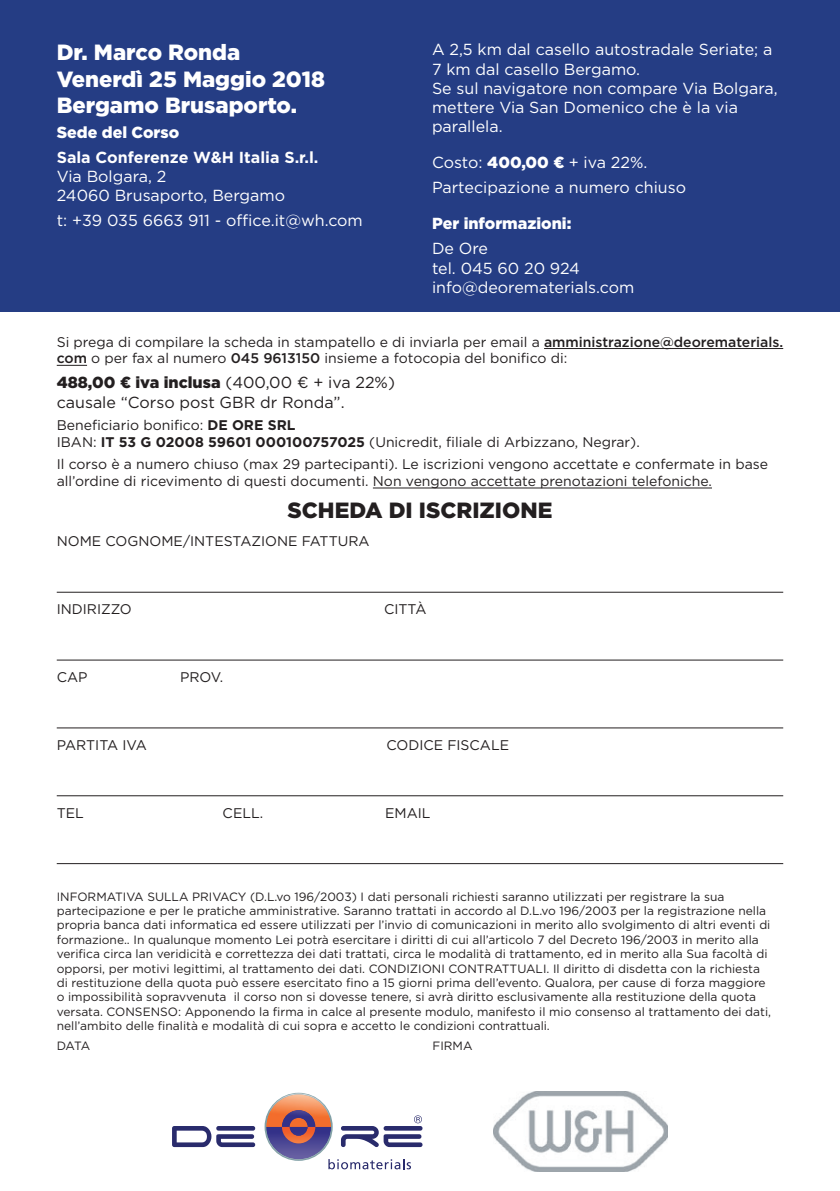
<style>
.page{position:relative;width:840px;height:1191px;background:#fff}
.page>*{position:absolute;margin:0;border:0;box-sizing:border-box;transform-origin:0 0}
.t1{font:900 22px/26.4px "Gotham";color:#fff}
.t2{font:900 22px "Gotham";color:#231f20}
.t3{font:16px/19.2px "Gotham";color:#fff}
.t4{font:16px/19.2px "Gotham";color:#231f20}
.t5{font:700 16px "Gotham";color:#fff}
.t6{font:900 16px "Gotham";color:#fff}
.t7{font:14px/16.8px "Gotham";color:#231f20}
.t8{font:12px/14.4px "Gotham";color:#231f20}
.s1{font-weight:900}
.s2{font-weight:500}
.s3{font-weight:700}
</style>
<div class="page">
<div style="left:0;top:0;width:839px;height:312px;background:#253d84"></div>
<hr style="left:543px;top:348px;width:239px;height:1px;background:#231f20">
<hr style="left:57px;top:365px;width:30px;height:1px;background:#231f20">
<hr style="left:372px;top:487px;width:339px;height:1px;background:#231f20">
<hr style="left:57px;top:592px;width:725px;height:1px;background:#231f20">
<hr style="left:57px;top:659px;width:725px;height:1px;background:#231f20">
<hr style="left:57px;top:727px;width:725px;height:1px;background:#231f20">
<hr style="left:57px;top:795px;width:725px;height:1px;background:#231f20">
<hr style="left:57px;top:863px;width:725px;height:1px;background:#231f20">
<svg style="left:172px;top:1126px;width:83px;height:21px"></svg>
<svg style="left:264px;top:1092px;width:158px;height:77px"></svg>
<img style="left:267px;top:1093px;width:63px;height:23px">
<img style="left:493px;top:1091px;width:174px;height:80px">
<h1 class="t1" style="left:57px;top:39px;width:269px">Dr. Marco Ronda<br>Venerdì 25 Maggio 2018<br>Bergamo Brusaporto.</h1>
<h2 class="t6" style="left:57px;top:121px;width:124px">Sede del Corso</h2>
<h2 class="t5" style="left:57px;top:146px;width:263px">Sala Conferenze W&amp;H Italia S.r.l.</h2>
<h2 class="t3" style="left:57px;top:166px;width:230px">Via Bolgara, 2<br>24060 Brusaporto, Bergamo</h2>
<h2 class="t3" style="left:57px;top:210px;width:307px">t: +39 035 6663 911 - office.it@wh.com</h2>
<h2 class="t3" style="left:432px;top:40px;width:347px">A 2,5 km dal casello autostradale Seriate; a<br>7 km dal casello Bergamo.<br>Se sul navigatore non compare Via Bolgara, mettere Via San Domenico che è la via parallela.</h2>
<h2 class="t3" style="left:432px;top:150px;width:255px;line-height:24.8px">Costo: <span class="s1">400,00 €</span> + iva 22%.<br>Partecipazione a numero chiuso</h2>
<h2 class="t6" style="left:432px;top:213px;width:141px">Per informazioni:</h2>
<h2 class="t3" style="left:432px;top:239px;width:204px">De Ore<br>tel. 045 60 20 924 info@deorematerials.com</h2>
<p class="t7" style="left:57px;top:333px;width:727px">Si prega di compilare la scheda in stampatello e di inviarla per email a <span class="s2">amministrazione@deorematerials. com</span> o per fax al numero <span class="s2">045 9613150</span> insieme a fotocopia del bonifico di:</p>
<h2 class="t4" style="left:57px;top:373px;width:339px"><span class="s1">488,00 € iva inclusa</span> (400,00 € + iva 22%) causale “Corso post GBR dr Ronda”.</h2>
<p class="t7" style="left:57px;top:416px;width:584px">Beneficiario bonifico: <span class="s3">DE ORE SRL<br></span>IBAN: <span class="s3">IT 53 G 02008 59601 000100757025</span> (Unicredit, filiale di Arbizzano, Negrar).</p>
<p class="t7" style="left:57px;top:455px;width:712px">Il corso è a numero chiuso (max 29 partecipanti). Le iscrizioni vengono accettate e confermate in base all’ordine di ricevimento di questi documenti. Non vengono accettate prenotazioni telefoniche.</p>
<h1 class="t2" style="left:287px;top:495px;width:266px">SCHEDA DI ISCRIZIONE</h1>
<p class="t7" style="left:57px;top:533px;width:314px">NOME COGNOME/INTESTAZIONE FATTURA</p>
<p class="t7" style="left:57px;top:600px;width:76px">INDIRIZZO</p>
<p class="t7" style="left:384px;top:600px;width:44px">CITTÀ</p>
<p class="t7" style="left:57px;top:668px;width:32px">CAP</p>
<p class="t7" style="left:180px;top:668px;width:45px">PROV.</p>
<p class="t7" style="left:57px;top:736px;width:91px">PARTITA IVA</p>
<p class="t7" style="left:386px;top:736px;width:124px">CODICE FISCALE</p>
<p class="t7" style="left:57px;top:804px;width:29px">TEL</p>
<p class="t7" style="left:222px;top:804px;width:42px">CELL.</p>
<p class="t7" style="left:385px;top:804px;width:47px">EMAIL</p>
<p class="t8" style="left:57px;top:889px;width:715px">INFORMATIVA SULLA PRIVACY (D.L.vo 196/2003) I dati personali richiesti saranno utilizzati per registrare la sua partecipazione e per le pratiche amministrative. Saranno trattati in accordo al D.L.vo 196/2003 per la registrazione nella propria banca dati informatica ed essere utilizzati per l’invio di comunicazioni in merito allo svolgimento di altri eventi di formazione.. In qualunque momento Lei potrà esercitare i diritti di cui all’articolo 7 del Decreto 196/2003 in merito alla verifica circa lan veridicità e correttezza dei dati trattati, circa le modalità di trattamento, ed in merito alla Sua facoltà di opporsi, per motivi legittimi, al trattamento dei dati. CONDIZIONI CONTRATTUALI. Il diritto di disdetta con la richiesta di restituzione della quota può essere esercitato fino a 15 giorni prima dell’evento. Qualora, per cause di forza maggiore o impossibilità sopravvenuta il corso non si dovesse tenere, si avrà diritto esclusivamente alla restituzione della quota versata. CONSENSO: Apponendo la firma in calce al presente modulo, manifesto il mio consenso al trattamento dei dati, nell’ambito delle finalità e modalità di cui sopra e accetto le condizioni contrattuali.</p>
<p class="t8" style="left:57px;top:1038px;width:35px">DATA</p>
<p class="t8" style="left:432px;top:1038px;width:41px">FIRMA</p>
</div>
